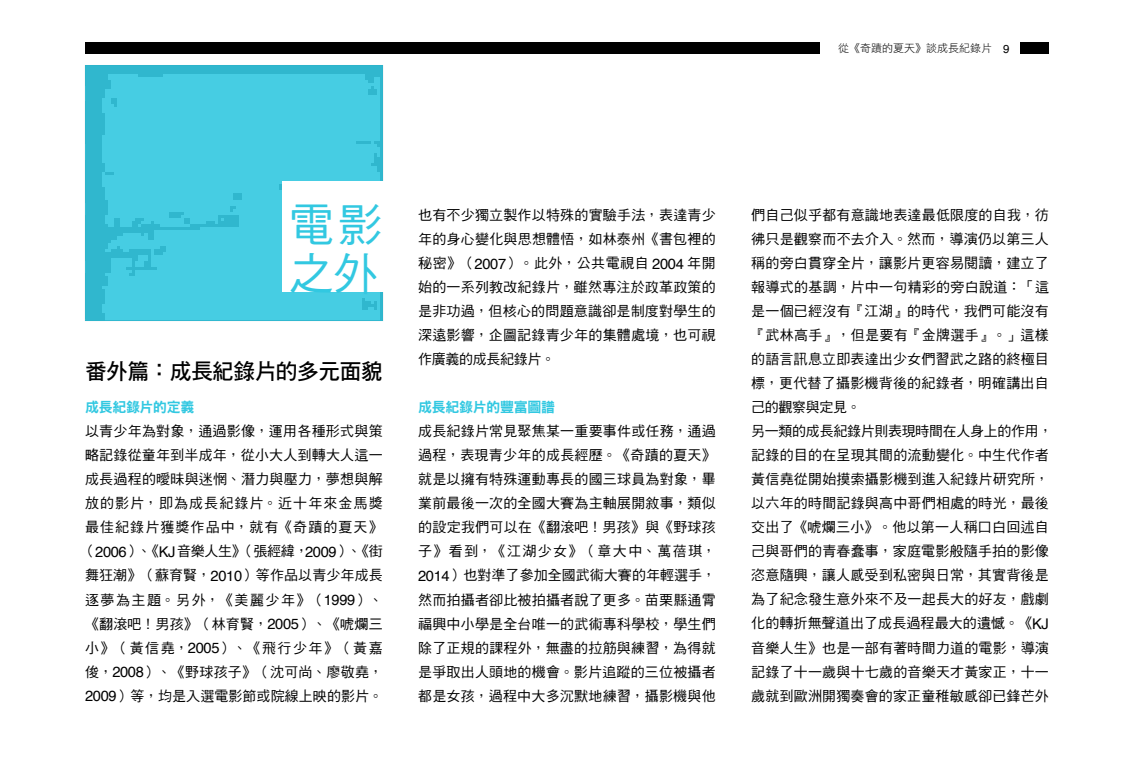
<style>
.page{position:relative;width:1134px;height:766px;background:#fff}
.page>*{position:absolute;margin:0;border:0;box-sizing:border-box;transform-origin:0 0}
.t1{font:45px/49px "DF Hei Std W5";color:#32c8e1}
.t2{font:22px "DF Hei Std W7";letter-spacing:-.025em;color:#000}
.t3{font:14px/24px "DF Hei Std W5";letter-spacing:.015em;color:#000;text-align:justify}
.t4{font:14px "DF Hei Std W9";letter-spacing:-.025em;color:#32c8e1}
.t5{font:11px "DF Hei Std W3";color:#000}
.s1{font-family:"Helvetica";font-size:11.6px}
.s2{font-family:"Helvetica";font-size:14.7px}
</style>
<div class="page">
<img style="left:87px;top:67px;width:294px;height:252px">
<div style="left:1020px;top:43px;width:29px;height:11px;background:#000"></div>
<div style="left:85px;top:43px;width:734px;height:11px;background:#000"></div>
<div style="left:282px;top:181px;width:116px;height:111px;background:#fff"></div>
<p class="t5" style="left:838px;top:42px;width:173px">從《奇蹟的夏天》談成長紀錄片 <span class="s1">9</span></p>
<h1 class="t1" style="left:289px;top:200px;width:95px">電影之外</h1>
<h2 class="t2" style="left:85px;top:359px;width:299px">番外篇：成長紀錄片的多元面貌</h2>
<p class="t4" style="left:85px;top:399px;width:111px">成長紀錄片的定義</p>
<p class="t3" style="left:82px;top:419px;width:303px">以青少年為對象，通過影像，運用各種形式與策略記錄從童年到半成年，從小大人到轉大人這一成長過程的曖昧與迷惘、潛力與壓力，夢想與解放的影片，即為成長紀錄片。近十年來金馬獎最佳紀錄片獲獎作品中，就有《奇蹟的夏天》（<span class="s2">2006</span>）、《<span class="s2">KJ</span>音樂人生》（張經緯，<span class="s2">2009</span>）、《街舞狂潮》（蘇育賢，<span class="s2">2010</span>）等作品以青少年成長逐夢為主題。另外，《美麗少年》（<span class="s2">1999</span>）、《翻滾吧！男孩》（林育賢，<span class="s2">2005</span>）、《唬爛三小》（黃信堯，<span class="s2">2005</span>）、《飛行少年》（黃嘉俊，<span class="s2">2008</span>）、《野球孩子》（沈可尚、廖敬堯，<span class="s2">2009</span>）等，均是入選電影節或院線上映的影片。</p>
<p class="t3" style="left:418px;top:203px;width:299px">也有不少獨立製作以特殊的實驗手法，表達青少年的身心變化與思想體悟，如林泰州《書包裡的秘密》（<span class="s2">2007</span>）。此外，公共電視自 <span class="s2">2004</span> 年開始的一系列教改紀錄片，雖然專注於政革政策的是非功過，但核心的問題意識卻是制度對學生的深遠影響，企圖記錄青少年的集體處境，也可視作廣義的成長紀錄片。</p>
<p class="t4" style="left:418px;top:399px;width:138px">成長紀錄片的豐富圖譜</p>
<p class="t3" style="left:418px;top:419px;width:299px">成長紀錄片常見聚焦某一重要事件或任務，通過過程，表現青少年的成長經歷。《奇蹟的夏天》就是以擁有特殊運動專長的國三球員為對象，畢業前最後一次的全國大賽為主軸展開敘事，類似的設定我們可以在《翻滾吧！男孩》與《野球孩子》看到，《江湖少女》（章大中、萬蓓琪，<span class="s2">2014</span>）也對準了參加全國武術大賽的年輕選手，然而拍攝者卻比被拍攝者說了更多。苗栗縣通霄福興中小學是全台唯一的武術專科學校，學生們除了正規的課程外，無盡的拉筋與練習，為得就是爭取出人頭地的機會。影片追蹤的三位被攝者都是女孩，過程中大多沉默地練習，攝影機與他</p>
<p class="t3" style="left:751px;top:203px;width:303px;text-align:left">們自己似乎都有意識地表達最低限度的自我，彷彿只是觀察而不去介入。然而，導演仍以第三人稱的旁白貫穿全片，讓影片更容易閱讀，建立了報導式的基調，片中一句精彩的旁白說道：「這是一個已經沒有『江湖』的時代，我們可能沒有『武林高手』，但是要有『金牌選手』。」這樣的語言訊息立即表達出少女們習武之路的終極目標，更代替了攝影機背後的紀錄者，明確講出自己的觀察與定見。<br>另一類的成長紀錄片則表現時間在人身上的作用，記錄的目的在呈現其間的流動變化。中生代作者黃信堯從開始摸索攝影機到進入紀錄片研究所，以六年的時間記錄與高中哥們相處的時光，最後交出了《唬爛三小》。他以第一人稱口白回述自己與哥們的青春蠢事，家庭電影般隨手拍的影像恣意隨興，讓人感受到私密與日常，其實背後是為了紀念發生意外來不及一起長大的好友，戲劇化的轉折無聲道出了成長過程最大的遺憾。《<span class="s2">KJ</span>音樂人生》也是一部有著時間力道的電影，導演記錄了十一歲與十七歲的音樂天才黃家正，十一歲就到歐洲開獨奏會的家正童稚敏感卻已鋒芒外</p>
</div>
